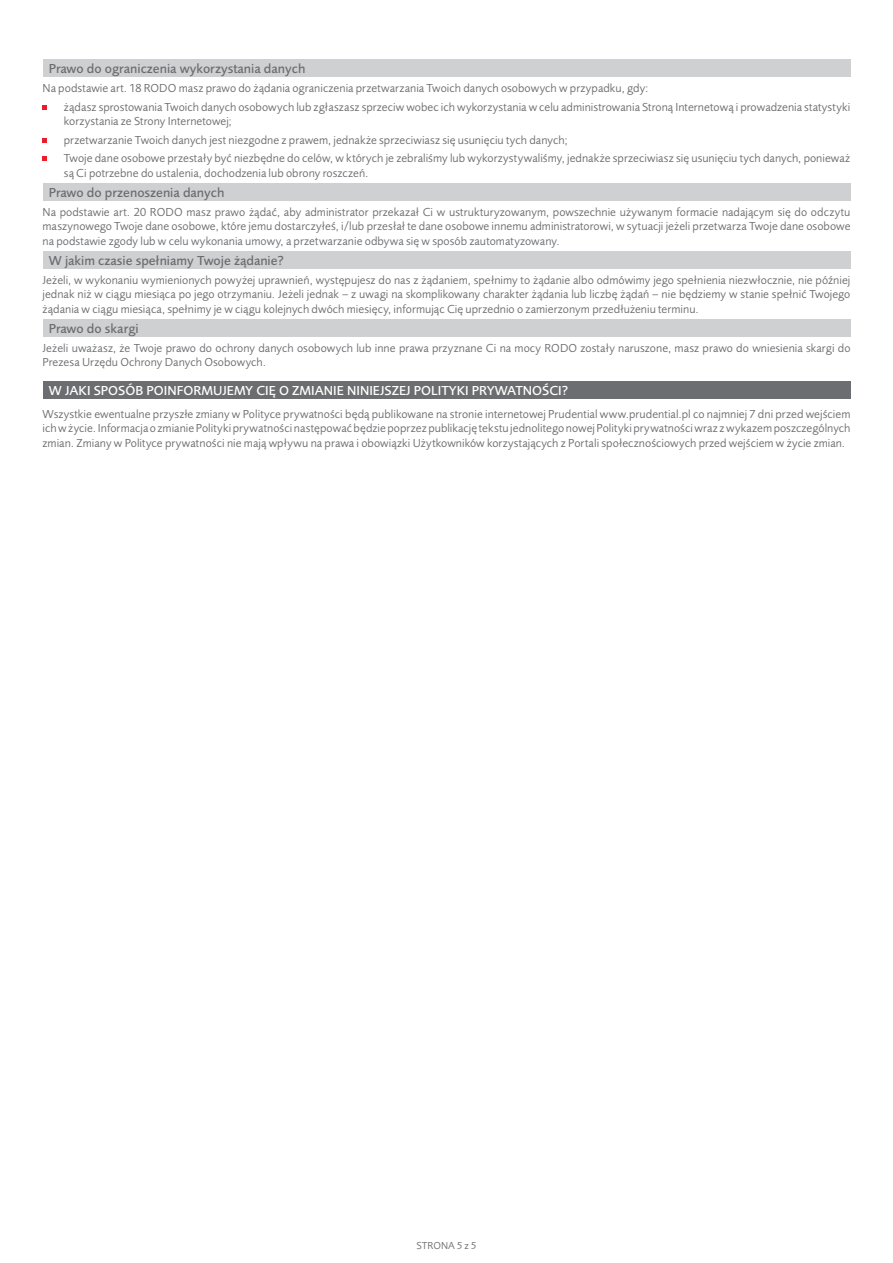
<style>
.page{position:relative;width:893px;height:1263px;background:#fff}
.page>*{position:absolute;margin:0;border:0;box-sizing:border-box;transform-origin:0 0}
.jasnoszary{font:500 13.5px "Pru Sans OT2";color:#6c6d70}
.szary{font:500 13.5px "Pru Sans OT2";color:#fff}
.tekst{font:12px/14.4px "Pru Sans OT2";letter-spacing:.005em;color:#6c6d70}
.t1{font:10.5px "Pru Sans OT2";color:#6c6d70}
</style>
<div class="page">
<div style="left:43px;top:60px;width:807px;height:17px;background:#cfd0d2"></div>
<div style="left:43px;top:183px;width:807px;height:18px;background:#cfd0d2"></div>
<div style="left:43px;top:251px;width:807px;height:18px;background:#cfd0d2"></div>
<div style="left:43px;top:319px;width:807px;height:18px;background:#cfd0d2"></div>
<div style="left:43px;top:381px;width:807px;height:18px;background:#6c6d70"></div>
<svg style="left:43px;top:105px;width:4px;height:4px"></svg>
<svg style="left:43px;top:138px;width:4px;height:4px"></svg>
<svg style="left:43px;top:157px;width:4px;height:4px"></svg>
<p class="jasnoszary" style="left:49px;top:61px;width:258px">Prawo do ograniczenia wykorzystania danych</p>
<p class="tekst" style="left:43px;top:81px;width:608px">Na podstawie art. 18 RODO masz prawo do żądania ograniczenia przetwarzania Twoich danych osobowych w przypadku, gdy:</p>
<p class="tekst" style="left:64px;top:99px;width:788px">żądasz sprostowania Twoich danych osobowych lub zgłaszasz sprzeciw wobec ich wykorzystania w celu administrowania Stroną Internetową i prowadzenia statystyki korzystania ze Strony Internetowej;</p>
<p class="tekst" style="left:64px;top:133px;width:505px">przetwarzanie Twoich danych jest niezgodne z prawem, jednakże sprzeciwiasz się usunięciu tych danych;</p>
<p class="tekst" style="left:64px;top:151px;width:788px">Twoje dane osobowe przestały być niezbędne do celów, w których je zebraliśmy lub wykorzystywaliśmy, jednakże sprzeciwiasz się usunięciu tych danych, ponieważ są Ci potrzebne do ustalenia, dochodzenia lub obrony roszczeń.</p>
<p class="jasnoszary" style="left:49px;top:185px;width:177px">Prawo do przenoszenia danych</p>
<p class="tekst" style="left:43px;top:205px;width:809px;text-align:justify">Na podstawie art. 20 RODO masz prawo żądać, aby administrator przekazał Ci w ustrukturyzowanym, powszechnie używanym formacie nadającym się do odczytu maszynowego Twoje dane osobowe, które jemu dostarczyłeś, i/lub przesłał te dane osobowe innemu administratorowi, w sytuacji jeżeli przetwarza Twoje dane osobowe na podstawie zgody lub w celu wykonania umowy, a przetwarzanie odbywa się w sposób zautomatyzowany.</p>
<p class="jasnoszary" style="left:49px;top:253px;width:237px">W jakim czasie spełniamy Twoje żądanie?</p>
<p class="tekst" style="left:43px;top:273px;width:809px;text-align:justify">Jeżeli, w wykonaniu wymienionych powyżej uprawnień, występujesz do nas z żądaniem, spełnimy to żądanie albo odmówimy jego spełnienia niezwłocznie, nie później jednak niż w ciągu miesiąca po jego otrzymaniu. Jeżeli jednak – z uwagi na skomplikowany charakter żądania lub liczbę żądań – nie będziemy w stanie spełnić Twojego żądania w ciągu miesiąca, spełnimy je w ciągu kolejnych dwóch miesięcy, informując Cię uprzednio o zamierzonym przedłużeniu terminu.</p>
<p class="jasnoszary" style="left:49px;top:321px;width:91px">Prawo do skargi</p>
<p class="tekst" style="left:43px;top:340px;width:809px">Jeżeli uważasz, że Twoje prawo do ochrony danych osobowych lub inne prawa przyznane Ci na mocy RODO zostały naruszone, masz prawo do wniesienia skargi do<br>Prezesa Urzędu Ochrony Danych Osobowych.</p>
<p class="szary" style="left:49px;top:383px;width:521px">W JAKI SPOSÓB POINFORMUJEMY CIĘ O ZMIANIE NINIEJSZEJ POLITYKI PRYWATNOŚCI?</p>
<p class="tekst" style="left:43px;top:407px;width:809px;text-align:justify">Wszystkie ewentualne przyszłe zmiany w Polityce prywatności będą publikowane na stronie internetowej Prudential www.prudential.pl co najmniej 7 dni przed wejściem ich w życie. Informacja o zmianie Polityki prywatności następować będzie poprzez publikację tekstu jednolitego nowej Polityki prywatności wraz z wykazem poszczególnych zmian. Zmiany w Polityce prywatności nie mają wpływu na prawa i obowiązki Użytkowników korzystających z Portali społecznościowych przed wejściem w życie zmian.</p>
<p class="t1" style="left:416px;top:1239px;width:62px">STRONA 5 z 5</p>
</div>
